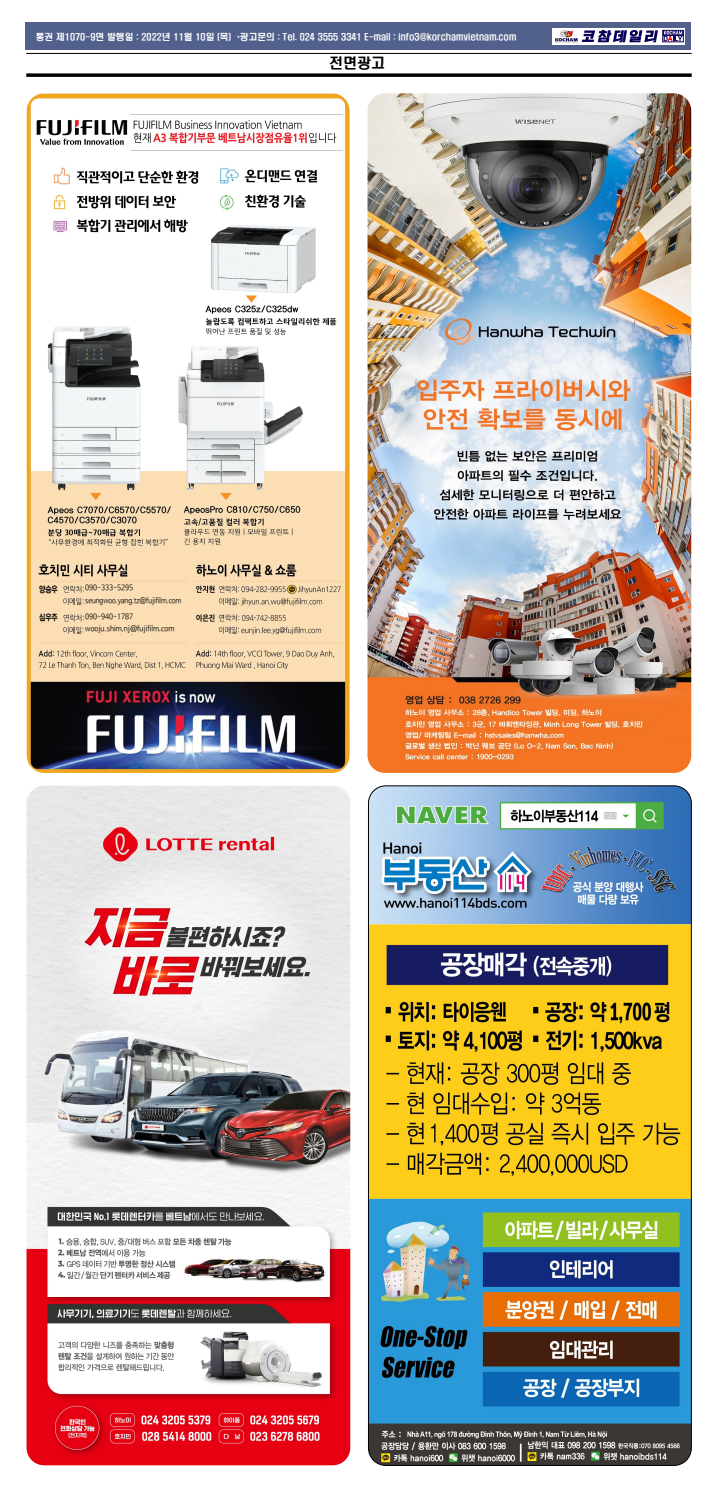
<style>
.page{position:relative;width:718px;height:1488px;background:#fff}
.page>*{position:absolute;margin:0;border:0;box-sizing:border-box;transform-origin:0 0}
.t1{font:14px "H2 hdr M";color:#000}
.t2{font:8.75px "H2 hdr M";color:#fff}
.t3{font:8.75px "YDIYGO350";letter-spacing:-.01em;color:#000;scale:.78 1}
.t4{font:7.52px/12.2px "Hancom Gothic";color:#000;scale:.91 1}
</style>
<div class="page">
<div style="left:26px;top:23px;width:665px;height:27px;background:#52618c"></div>
<svg style="left:552px;top:28px;width:133px;height:17px"></svg>
<hr style="left:26px;top:53px;width:665px;height:1px;background:#000">
<svg style="left:26px;top:73px;width:665px;height:4px;background:#1f1f1f"></svg>
<img style="left:553px;top:30px;width:25px;height:12px">
<div style="left:662px;top:30px;width:21px;height:12px;border:1px solid #080059"></div>
<svg style="left:581px;top:30px;width:101px;height:12px"></svg>
<img style="left:367px;top:93px;width:324px;height:680px">
<img style="left:27px;top:93px;width:322px;height:680px">
<div style="left:37px;top:612px;width:23px;height:11px;background:#fbdeb4"></div>
<div style="left:37px;top:584px;width:23px;height:10px;background:#fbdeb4"></div>
<div style="left:85px;top:612px;width:101px;height:22px;background:#fbdeb4"></div>
<div style="left:85px;top:584px;width:101px;height:21px;background:#fbdeb4"></div>
<img style="left:27px;top:786px;width:323px;height:679px">
<img style="left:368px;top:787px;width:323px;height:678px">
<p class="t2" style="left:36px;top:32px;width:482px">통권 제1070-9면 발행일 : 2022년 11월 10일 (목) *광고문의 : Tel. 024 3555 3341 E-mail : info3@korchamvietnam.com</p>
<h1 class="t1" style="left:329px;top:56px;width:57px">전면광고</h1>
<p class="t3" style="left:39px;top:584px;width:25px">양승우</p>
<p class="t3" style="left:39px;top:613px;width:25px">심우주</p>
<p class="t4" style="left:85px;top:582px;width:107px">090-333-5295 seungwoo.yang.tz@fujifilm.com</p>
<p class="t4" style="left:85px;top:610px;width:99px">090-940-1787 wooju.shim.nj@fujifilm.com</p>
</div>
